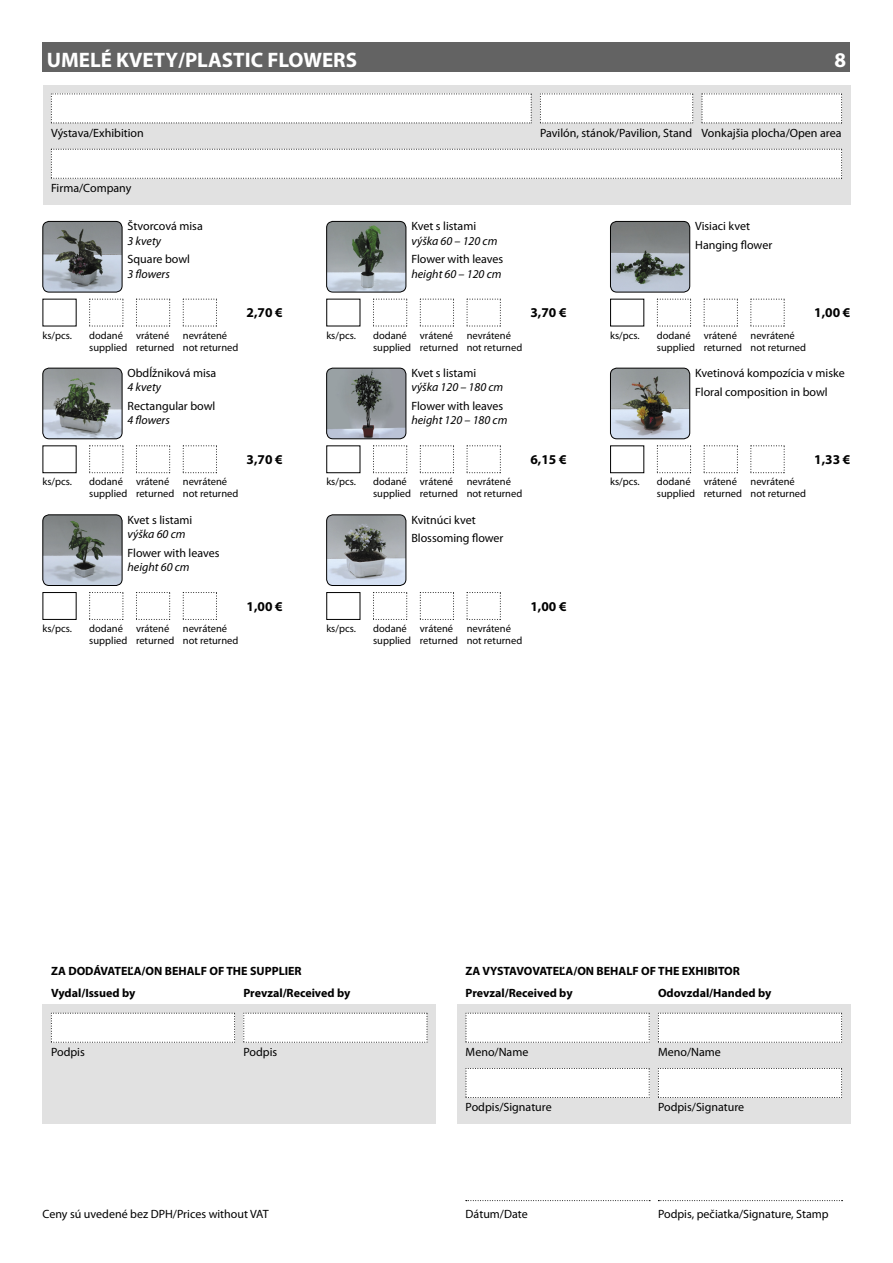
<style>
.page{position:relative;width:893px;height:1263px;background:#fff}
.page>*{position:absolute;margin:0;border:0;box-sizing:border-box;transform-origin:0 0}
.t1{font:700 21px "Myriad Pro";color:#fff}
.t2{font:700 13.5px "Myriad Pro";color:#000}
.t3{font:12px/14.4px "Myriad Pro";color:#000}
.t4{font:700 12px "Myriad Pro";color:#000}
.t5{font:italic 12px/14.4px "Myriad Pro";color:#000}
.t6{font:10.5px/12px "Myriad Pro";color:#000}
.s1{font-style:italic}
.s2{font-style:normal}
</style>
<div class="page">
<div style="left:457px;top:1004px;width:393px;height:119px;background:#e1e1e1"></div>
<div style="left:43px;top:1004px;width:393px;height:119px;background:#e1e1e1"></div>
<div style="left:43px;top:85px;width:807px;height:119px;background:#e1e1e1"></div>
<svg style="left:51px;top:94px;width:481px;height:30px;background:#f9f9f9"></svg>
<svg style="left:540px;top:94px;width:154px;height:30px;background:#f9f9f9"></svg>
<svg style="left:702px;top:94px;width:140px;height:30px;background:#f9f9f9"></svg>
<svg style="left:51px;top:149px;width:792px;height:30px;background:#f9f9f9"></svg>
<svg style="left:243px;top:1013px;width:185px;height:30px;background:#f9f9f9"></svg>
<svg style="left:51px;top:1013px;width:184px;height:30px;background:#f9f9f9"></svg>
<svg style="left:658px;top:1013px;width:185px;height:30px;background:#f9f9f9"></svg>
<svg style="left:466px;top:1013px;width:184px;height:30px;background:#f9f9f9"></svg>
<div style="left:466px;top:1068px;width:184px;height:30px;background:#fff"></div>
<div style="left:658px;top:1068px;width:184px;height:30px;background:#fff"></div>
<svg style="left:466px;top:1200px;width:184px;height:1px"></svg>
<svg style="left:658px;top:1200px;width:185px;height:1px"></svg>
<div style="left:43px;top:43px;width:807px;height:29px;background:#636363"></div>
<svg style="left:42px;top:514px;width:81px;height:71px;background:#8d9397"></svg>
<div style="left:43px;top:592px;width:34px;height:28px;border:1px solid #000"></div>
<svg style="left:89px;top:592px;width:35px;height:28px"></svg>
<svg style="left:136px;top:592px;width:35px;height:28px"></svg>
<svg style="left:183px;top:592px;width:34px;height:28px"></svg>
<svg style="left:326px;top:221px;width:80px;height:71px;background:#8b9494"></svg>
<svg style="left:373px;top:299px;width:35px;height:28px"></svg>
<svg style="left:420px;top:299px;width:34px;height:28px"></svg>
<svg style="left:467px;top:299px;width:34px;height:28px"></svg>
<svg style="left:42px;top:221px;width:81px;height:71px;background:#868b90"></svg>
<svg style="left:89px;top:299px;width:35px;height:28px"></svg>
<svg style="left:136px;top:299px;width:35px;height:28px"></svg>
<svg style="left:183px;top:299px;width:34px;height:28px"></svg>
<svg style="left:42px;top:368px;width:81px;height:71px;background:#8a9091"></svg>
<svg style="left:89px;top:445px;width:35px;height:28px"></svg>
<svg style="left:136px;top:445px;width:35px;height:28px"></svg>
<svg style="left:183px;top:445px;width:34px;height:28px"></svg>
<svg style="left:326px;top:514px;width:80px;height:71px;background:#989ea3"></svg>
<div style="left:326px;top:592px;width:34px;height:28px;border:1px solid #000"></div>
<svg style="left:373px;top:592px;width:35px;height:28px"></svg>
<svg style="left:420px;top:592px;width:34px;height:28px"></svg>
<svg style="left:467px;top:592px;width:34px;height:28px"></svg>
<svg style="left:326px;top:368px;width:80px;height:71px;background:#868b90"></svg>
<div style="left:326px;top:445px;width:34px;height:28px;border:1px solid #000"></div>
<svg style="left:373px;top:445px;width:35px;height:28px"></svg>
<svg style="left:420px;top:445px;width:34px;height:28px"></svg>
<svg style="left:467px;top:445px;width:34px;height:28px"></svg>
<svg style="left:610px;top:221px;width:80px;height:71px;background:#868c8f"></svg>
<svg style="left:657px;top:299px;width:35px;height:28px"></svg>
<svg style="left:704px;top:299px;width:34px;height:28px"></svg>
<svg style="left:750px;top:299px;width:35px;height:28px"></svg>
<svg style="left:610px;top:368px;width:80px;height:71px;background:#939799"></svg>
<div style="left:610px;top:445px;width:34px;height:28px;border:1px solid #000"></div>
<svg style="left:657px;top:445px;width:35px;height:28px"></svg>
<svg style="left:704px;top:445px;width:34px;height:28px"></svg>
<svg style="left:750px;top:445px;width:35px;height:28px"></svg>
<p class="t1" style="left:47px;top:46px;width:312px">UMELÉ KVETY/PLASTIC FLOWERS</p>
<p class="t1" style="left:834px;top:46px;width:13px">8</p>
<p class="t3" style="left:51px;top:125px;width:94px">Výstava/Exhibition</p>
<p class="t3" style="left:540px;top:125px;width:303px">Pavilón, stánok/Pavilion, Stand Vonkajšia plocha/Open area</p>
<p class="t3" style="left:51px;top:180px;width:82px">Firma/Company</p>
<p class="t3" style="left:128px;top:219px;width:77px">Štvorcová misa<br><span class="s1">3 kvety</span></p>
<p class="t3" style="left:128px;top:252px;width:64px">Square bowl<br><span class="s1">3 flowers</span></p>
<p class="t5" style="left:411px;top:219px;width:87px"><span class="s2">Kvet s listami </span>výška 60 – 120 cm</p>
<p class="t3" style="left:411px;top:252px;width:93px">Flower with leaves <span class="s1">height 60 – 120 cm</span></p>
<p class="t3" style="left:695px;top:217px;width:79px;line-height:18.6px">Visiaci kvet<br>Hanging flower</p>
<p class="t2" style="left:247px;top:304px;width:38px">2,70 €</p>
<p class="t2" style="left:530px;top:304px;width:38px">3,70 €</p>
<p class="t2" style="left:814px;top:304px;width:38px">1,00 €</p>
<p class="t6" style="left:43px;top:329px;width:31px">ks/pcs.</p>
<p class="t6" style="left:89px;top:329px;width:81px">dodané vrátené</p>
<p class="t6" style="left:89px;top:329px;width:151px;text-indent:94px">nevrátené supplied returned not returned</p>
<p class="t6" style="left:326px;top:329px;width:31px">ks/pcs.</p>
<p class="t6" style="left:373px;top:329px;width:81px">dodané vrátené</p>
<p class="t6" style="left:373px;top:329px;width:151px;text-indent:94px">nevrátené supplied returned not returned</p>
<p class="t6" style="left:610px;top:329px;width:31px">ks/pcs.</p>
<p class="t6" style="left:657px;top:329px;width:81px">dodané vrátené</p>
<p class="t6" style="left:657px;top:329px;width:151px;text-indent:94px">nevrátené supplied returned not returned</p>
<p class="t3" style="left:128px;top:365px;width:90px">Obdĺžniková misa<br><span class="s1">4 kvety</span></p>
<p class="t3" style="left:128px;top:398px;width:89px">Rectangular bowl<br><span class="s1">4 flowers</span></p>
<p class="t5" style="left:411px;top:365px;width:93px"><span class="s2">Kvet s listami </span>výška 120 – 180 cm</p>
<p class="t3" style="left:411px;top:398px;width:97px">Flower with leaves <span class="s1">height 120 – 180 cm</span></p>
<p class="t3" style="left:695px;top:363px;width:151px;line-height:18.6px">Kvetinová kompozícia v miske<br>Floral composition in bowl</p>
<p class="t2" style="left:247px;top:451px;width:38px">3,70 €</p>
<p class="t2" style="left:530px;top:451px;width:38px">6,15 €</p>
<p class="t2" style="left:814px;top:451px;width:38px">1,33 €</p>
<p class="t6" style="left:43px;top:475px;width:31px">ks/pcs.</p>
<p class="t6" style="left:89px;top:475px;width:81px">dodané vrátené</p>
<p class="t6" style="left:89px;top:475px;width:151px;text-indent:94px">nevrátené supplied returned not returned</p>
<p class="t6" style="left:326px;top:475px;width:31px">ks/pcs.</p>
<p class="t6" style="left:373px;top:475px;width:81px">dodané vrátené</p>
<p class="t6" style="left:373px;top:475px;width:151px;text-indent:94px">nevrátené supplied returned not returned</p>
<p class="t6" style="left:610px;top:475px;width:31px">ks/pcs.</p>
<p class="t6" style="left:657px;top:475px;width:81px">dodané vrátené</p>
<p class="t6" style="left:657px;top:475px;width:151px;text-indent:94px">nevrátené supplied returned not returned</p>
<p class="t3" style="left:128px;top:512px;width:66px">Kvet s listami <span class="s1">výška 60 cm</span></p>
<p class="t3" style="left:128px;top:545px;width:93px">Flower with leaves <span class="s1">height 60 cm</span></p>
<p class="t3" style="left:411px;top:510px;width:94px;line-height:18.6px">Kvitnúci kvet<br>Blossoming flower</p>
<p class="t2" style="left:247px;top:597px;width:38px">1,00 €</p>
<p class="t2" style="left:530px;top:597px;width:38px">1,00 €</p>
<p class="t6" style="left:43px;top:622px;width:31px">ks/pcs.</p>
<p class="t6" style="left:89px;top:622px;width:81px">dodané vrátené</p>
<p class="t6" style="left:89px;top:622px;width:151px;text-indent:94px">nevrátené supplied returned not returned</p>
<p class="t6" style="left:326px;top:622px;width:31px">ks/pcs.</p>
<p class="t6" style="left:373px;top:622px;width:81px">dodané vrátené</p>
<p class="t6" style="left:373px;top:622px;width:151px;text-indent:94px">nevrátené supplied returned not returned</p>
<p class="t4" style="left:51px;top:963px;width:252px">ZA DODÁVATEĽA/ON BEHALF OF THE SUPPLIER</p>
<p class="t4" style="left:466px;top:963px;width:276px">ZA VYSTAVOVATEĽA/ON BEHALF OF THE EXHIBITOR</p>
<p class="t4" style="left:51px;top:985px;width:86px">Vydal/Issued by</p>
<p class="t4" style="left:243px;top:985px;width:108px">Prevzal/Received by</p>
<p class="t4" style="left:466px;top:985px;width:108px">Prevzal/Received by</p>
<p class="t4" style="left:658px;top:985px;width:115px">Odovzdal/Handed by</p>
<p class="t3" style="left:51px;top:1044px;width:35px">Podpis</p>
<p class="t3" style="left:243px;top:1044px;width:35px">Podpis</p>
<p class="t3" style="left:466px;top:1044px;width:64px">Meno/Name</p>
<p class="t3" style="left:466px;top:1100px;width:88px">Podpis/Signature</p>
<p class="t3" style="left:658px;top:1044px;width:64px">Meno/Name</p>
<p class="t3" style="left:658px;top:1100px;width:88px">Podpis/Signature</p>
<p class="t3" style="left:43px;top:1207px;width:228px">Ceny sú uvedené bez DPH/Prices without VAT</p>
<p class="t3" style="left:466px;top:1207px;width:64px">Dátum/Date</p>
<p class="t3" style="left:658px;top:1207px;width:172px">Podpis, pečiatka/Signature, Stamp</p>
</div>
